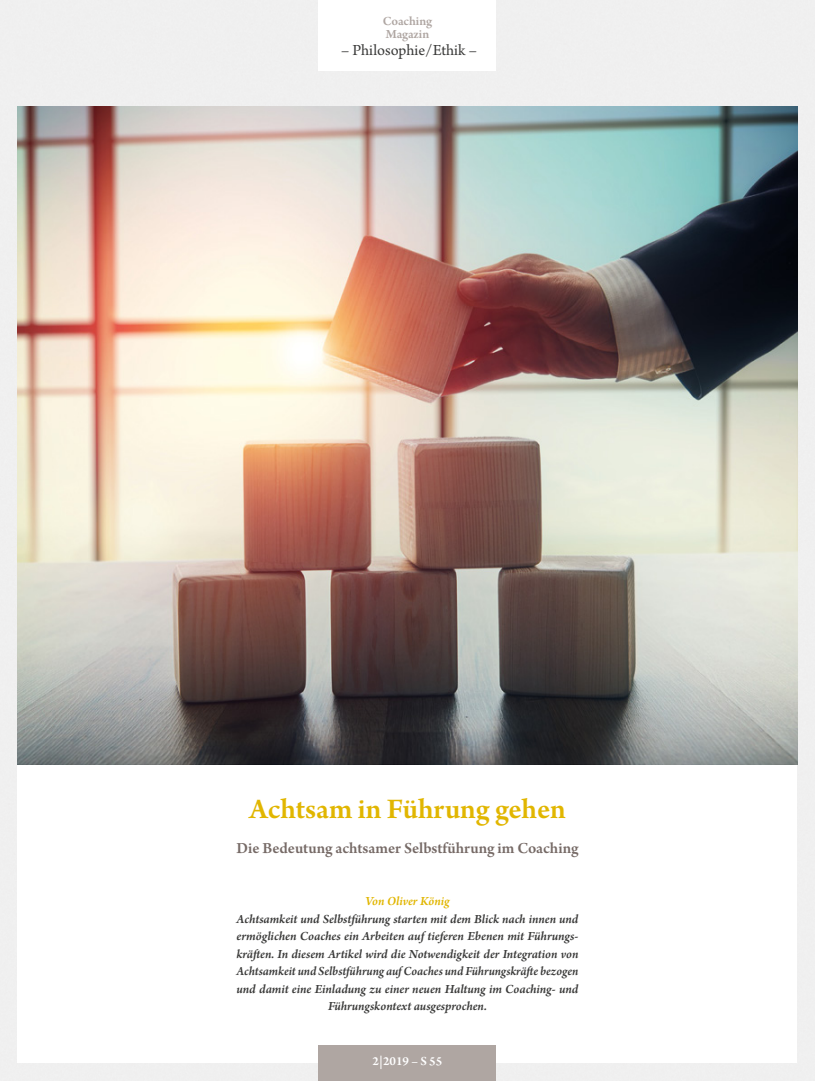
<style>
.page{position:relative;width:815px;height:1081px;background:#f0f0f0}
.page>*{position:absolute;margin:0;border:0;box-sizing:border-box;transform-origin:0 0}
.t1{font:600 30px "Arno Pro";letter-spacing:-.005em;color:#e1b600}
.t2{font:600 16.25px "Arno Pro";color:#766a66}
.t3{font:16.25px "Arno Pro";color:#3a3a39}
.t4{font:italic 600 13.12px/17.5px "Arno Pro";letter-spacing:-.005em;color:#3a3a39;text-align:center}
.t5{font:600 13.12px/13.1px "Arno Pro";letter-spacing:-.005em;color:#afa6a2}
.t6{font:italic 600 13.12px "Arno Pro";letter-spacing:-.005em;color:#e1b600}
.t7{font:600 13.12px "Arno Pro";color:#fff}
</style>
<div class="page">
<div style="left:18px;top:106px;width:779px;height:957px;background:#fff"></div>
<img style="left:18px;top:106px;width:779px;height:659px">
<div style="left:319px;top:0;width:177px;height:71px;background:#fff"></div>
<div style="left:319px;top:1045px;width:177px;height:36px;background:#afa6a2"></div>
<p class="t5" style="left:383px;top:15px;width:51px">Coaching<br>Magazin</p>
<p class="t3" style="left:341px;top:41px;width:137px">– Philosophie/Ethik –</p>
<h1 class="t1" style="left:249px;top:791px;width:318px">Achtsam in Führung gehen</h1>
<p class="t2" style="left:236px;top:838px;width:344px">Die Bedeutung achtsamer Selbstführung im Coaching</p>
<p class="t6" style="left:365px;top:893px;width:86px">Von Oliver König</p>
<p class="t4" style="left:237px;top:910px;width:343px">Achtsamkeit und Selbstführung starten mit dem Blick nach innen und ermöglichen Coaches ein Arbeiten auf tieferen Ebenen mit Führungs&shy;kräften. In diesem Artikel wird die Notwendigkeit der Integration von Achtsamkeit und Selbstführung auf Coaches und Führungskräfte bezogen und damit eine Einladung zu einer neuen Haltung im Coaching- und Führungskontext ausgesprochen.</p>
<p class="t7" style="left:373px;top:1053px;width:71px">2|2019 – S 55</p>
</div>
